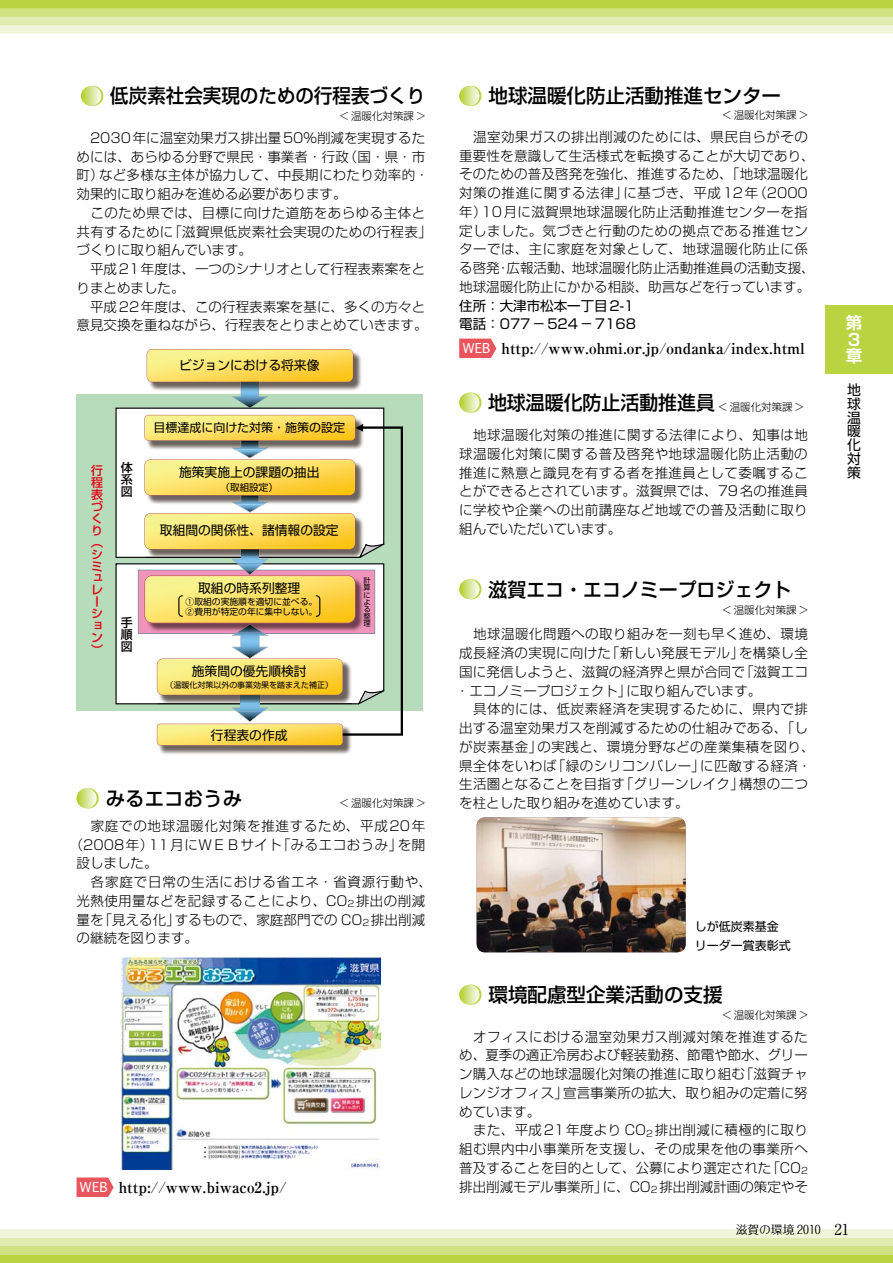
<style>
.page{position:relative;width:893px;height:1263px;background:#fff}
.page>*{position:absolute;margin:0;border:0;box-sizing:border-box;transform-origin:0 0}
.t1{font:500 19.5px "Shin Go Pro";color:#000}
.t2{font:500 19.5px "Shin Go Pro";color:#000;scale:.95 1}
.t3{font:700 16.5px/16.8px "Shin Go Pro De";color:#fff}
.t4{font:700 15px "Ryumin Pr 5";color:#000}
.t5{font:13.8px/13.8px "Shin Go Pro";color:#000;text-align:justify}
.t6{font:300 13.5px/18.8px "Shin Go Pro";letter-spacing:.015em;color:#000}
.t7{font:13.5px/18.8px "Shin Go Pro";color:#000}
.t8{font:300 13.5px "Shin Go Pro";letter-spacing:.035em;color:#000}
.t9{font:300 13.5px "Shin Go Pro";letter-spacing:.055em;color:#000}
.t10{font:300 13.5px "Shin Go Pro";letter-spacing:.06em;color:#000}
.t11{font:12.75px "Shin Go Pro Regular 90 pv RKSJ H";color:#000}
.t12{font:12px "Shin Go Pro Regular 90 pv RKSJ H";color:#000}
.t13{font:12px/12px "Shin Go Pro Medium 90 pv RKSJ V";color:#e60012}
.t14{font:12px/18.8px "Shin Go Pro";color:#000}
.t15{font:12px/12px "Shin Go Pro Medium 90 pv RKSJ V";color:#000;text-align:justify}
.t16{font:11.7px "Folk Pro";color:#000}
.t17{font:300 10.5px "Shin Go Pro";color:#000}
.t18{font:9.6px "Shin Go Pro Regular 90 pv RKSJ H";color:#000}
.t19{font:8.85px/10.4px "Shin Go Pro Regular 90 pv RKSJ H";color:#000}
.t20{font:7.95px "Shin Go Pro Regular 90 pv RKSJ H";color:#000}
.t21{font:7.2px/7.2px "Shin Go Pro Regular 90 pv RKSJ V";color:#000;text-align:justify}
.s1{font-family:"Geneva";font-weight:400;font-size:13.05px;color:#fff}
.s2{font-weight:300;font-size:10.5px}
.s3{font-family:"Ryumin Pr 5";font-size:15px}
</style>
<div class="page">
<svg style="left:0;top:0;width:893px;height:100px"></svg>
<div style="left:825px;top:305px;width:68px;height:68px;background:#b9d441"></div>
<div style="left:0;top:1254px;width:893px;height:9px;background:#b9d441"></div>
<div style="left:0;top:1246px;width:893px;height:8px;background:#d0e181"></div>
<div style="left:0;top:1237px;width:893px;height:9px;background:#e0ebaf"></div>
<div style="left:0;top:1229px;width:893px;height:8px;background:#f1f6da"></div>
<svg style="left:83px;top:86px;width:20px;height:20px"></svg>
<div style="left:81px;top:86px;width:20px;height:20px;background:linear-gradient(to right,#b3d031,#f5f8e7);border-radius:50%"></div>
<svg style="left:79px;top:788px;width:20px;height:20px"></svg>
<div style="left:77px;top:788px;width:20px;height:20px;background:linear-gradient(to right,#b4d035,#f4f8e5);border-radius:50%"></div>
<svg style="left:77px;top:1177px;width:37px;height:20px"></svg>
<svg style="left:461px;top:86px;width:20px;height:20px"></svg>
<div style="left:459px;top:86px;width:20px;height:20px;background:linear-gradient(to right,#b3d030,#f4f7e5);border-radius:50%"></div>
<svg style="left:459px;top:339px;width:37px;height:19px"></svg>
<svg style="left:461px;top:392px;width:20px;height:21px"></svg>
<svg style="left:459px;top:392px;width:20px;height:21px"></svg>
<svg style="left:461px;top:579px;width:20px;height:20px"></svg>
<div style="left:459px;top:579px;width:20px;height:20px;background:linear-gradient(to right,#b2cf2f,#f4f7e5);border-radius:50%"></div>
<svg style="left:461px;top:984px;width:20px;height:21px"></svg>
<svg style="left:459px;top:984px;width:20px;height:21px"></svg>
<img style="left:477px;top:817px;width:209px;height:135px;border-radius:9px">
<div style="left:77px;top:394px;width:346px;height:317px;background:#b7dcbc"></div>
<img style="left:158px;top:745px;width:194px;height:9px">
<svg style="left:115px;top:349px;width:288px;height:396px"></svg>
<img style="left:122px;top:957px;width:258px;height:213px">
<h1 class="t2" style="left:110px;top:80px;width:333px">低炭素社会実現のための行程表づくり</h1>
<p class="t17" style="left:340px;top:108px;width:87px">&lt; 温暖化対策課 &gt;</p>
<p class="t6" style="left:77px;top:127px;width:357px">　2030年に温室効果ガス排出量50%削減を実現するためには、あらゆる分野で県民・事業者・行政（国・県・市町）など多様な主体が協力して、中長期にわたり効率的・効果的に取り組みを進める必要があります。<br>　このため県では、目標に向けた道筋をあらゆる主体と共有するために「滋賀県低炭素社会実現のための行程表」づくりに取り組んでいます。<br>　平成21年度は、一つのシナリオとして行程表素案をとりまとめました。<br>　平成22年度は、この行程表素案を基に、多くの方々と意見交換を重ねながら、行程表をとりまとめていきます。</p>
<p class="t13" style="left:91px;top:463px;width:13px">行程表づくり（シミュレーション）</p>
<p class="t15" style="left:121px;top:460px;width:13px">体系図</p>
<p class="t15" style="left:121px;top:615px;width:13px">手順図</p>
<p class="t11" style="left:179px;top:355px;width:142px">ビジョンにおける将来像</p>
<p class="t12" style="left:154px;top:418px;width:193px">目標達成に向けた対策・施策の設定</p>
<p class="t11" style="left:179px;top:462px;width:142px">施策実施上の課題の抽出</p>
<p class="t18" style="left:221px;top:479px;width:59px">（取組設定）</p>
<p class="t11" style="left:160px;top:520px;width:180px">取組間の関係性、諸情報の設定</p>
<p class="t11" style="left:198px;top:577px;width:104px">取組の時系列整理</p>
<p class="t19" style="left:186px;top:595px;width:133px">①取組の実施順を適切に並べる。<br>②費用が特定の年に集中しない。</p>
<p class="t11" style="left:192px;top:661px;width:116px">施策間の優先順検討</p>
<p class="t20" style="left:165px;top:679px;width:169px">（温暖化対策以外の事業効果を踏まえた補正）</p>
<p class="t11" style="left:211px;top:724px;width:78px">行程表の作成</p>
<p class="t21" style="left:363px;top:576px;width:9px">計算による整理</p>
<h1 class="t1" style="left:106px;top:782px;width:138px">みるエコおうみ</h1>
<p class="t17" style="left:340px;top:794px;width:87px">&lt; 温暖化対策課 &gt;</p>
<p class="t9" style="left:77px;top:814px;width:350px">　家庭での地球温暖化対策を推進するため、平成20年</p>
<p class="t8" style="left:70px;top:833px;width:357px">（2008年）11月にＷＥＢサイト「みるエコおうみ」を開</p>
<p class="t6" style="left:77px;top:852px;width:83px">設しました。</p>
<p class="t10" style="left:77px;top:871px;width:357px">　各家庭で日常の生活における省エネ・省資源行動や、</p>
<p class="t6" style="left:77px;top:890px;width:350px">光熱使用量などを記録することにより、CO<sub>2</sub> 排出の削減</p>
<p class="t6" style="left:77px;top:908px;width:350px">量を「見える化」するもので、家庭部門での CO<sub>2</sub> 排出削減</p>
<p class="t6" style="left:77px;top:927px;width:123px">の継続を図ります。</p>
<p class="t4" style="left:80px;top:1176px;width:209px"><span class="s1">WEB</span> http://www.biwaco2.jp/</p>
<h1 class="t1" style="left:488px;top:80px;width:294px">地球温暖化防止活動推進センター</h1>
<p class="t17" style="left:723px;top:106px;width:87px">&lt; 温暖化対策課 &gt;</p>
<p class="t6" style="left:459px;top:126px;width:357px">　温室効果ガスの排出削減のためには、県民自らがその重要性を意識して生活様式を転換することが大切であり、そのための普及啓発を強化、推進するため、「地球温暖化対策の推進に関する法律」に基づき、平成12年（2000年）10月に滋賀県地球温暖化防止活動推進センターを指定しました。気づきと行動のための拠点である推進センターでは、主に家庭を対象として、地球温暖化防止に係る啓発・広報活動、地球温暖化防止活動推進員の活動支援、地球温暖化防止にかかる相談、助言などを行っています。</p>
<p class="t7" style="left:459px;top:294px;width:178px">住所：大津市松本一丁目2-1電話：077−524−7168</p>
<p class="t4" style="left:462px;top:337px;width:344px"><span class="s1">WEB</span> http://www.ohmi.or.jp/ondanka/index.html</p>
<h1 class="t1" style="left:488px;top:387px;width:317px">地球温暖化防止活動推進員 <span class="s2">&lt; 温暖化対策課 &gt;</span></h1>
<p class="t6" style="left:459px;top:424px;width:350px;text-align:justify">　地球温暖化対策の推進に関する法律により、知事は地球温暖化対策に関する普及啓発や地球温暖化防止活動の推進に熱意と識見を有する者を推進員として委嘱することができるとされています。滋賀県では、79名の推進員に学校や企業への出前講座など地域での普及活動に取り組んでいただいています。</p>
<h1 class="t1" style="left:488px;top:573px;width:304px">滋賀エコ・エコノミープロジェクト</h1>
<p class="t17" style="left:723px;top:601px;width:87px">&lt; 温暖化対策課 &gt;</p>
<p class="t6" style="left:459px;top:623px;width:357px">　地球温暖化問題への取り組みを一刻も早く進め、環境成長経済の実現に向けた「新しい発展モデル」を構築し全国に発信しようと、滋賀の経済界と県が合同で「滋賀エコ･エコノミープロジェクト」に取り組んでいます。<br>　具体的には、低炭素経済を実現するために、県内で排出する温室効果ガスを削減するための仕組みである、「しが炭素基金」の実践と、環境分野などの産業集積を図り、県全体をいわば「緑のシリコンバレー」に匹敵する経済・生活圏となることを目指す「グリーンレイク」構想の二つを柱とした取り組みを進めています。</p>
<p class="t3" style="left:860px;top:308px;width:17px">第</p>
<p class="t3" style="left:846px;top:345px;width:31px">章章</p>
<p class="t5" style="left:847px;top:381px;width:15px">地球温暖化対策</p>
<p class="t3" style="left:846px;top:312px;width:17px">第<br>３</p>
<p class="t14" style="left:695px;top:916px;width:97px">しが低炭素基金リーダー賞表彰式</p>
<h1 class="t1" style="left:488px;top:979px;width:235px">環境配慮型企業活動の支援</h1>
<p class="t17" style="left:723px;top:1006px;width:87px">&lt; 温暖化対策課 &gt;</p>
<p class="t6" style="left:459px;top:1025px;width:350px">　オフィスにおける温室効果ガス削減対策を推進するため、夏季の適正冷房および軽装勤務、節電や節水、グリーン購入などの地球温暖化対策の推進に取り組む「滋賀チャレンジオフィス」宣言事業所の拡大、取り組みの定着に努めています。<br>　また、平成21年度より CO<sub>2</sub>排出削減に積極的に取り組む県内中小事業所を支援し、その成果を他の事業所へ普及することを目的として、公募により選定された「CO<sub>2</sub>排出削減モデル事業所」に、CO<sub>2</sub> 排出削減計画の策定やそ</p>
<p class="t16" style="left:736px;top:1220px;width:115px">滋賀の環境 2010 <span class="s3">21</span></p>
</div>
